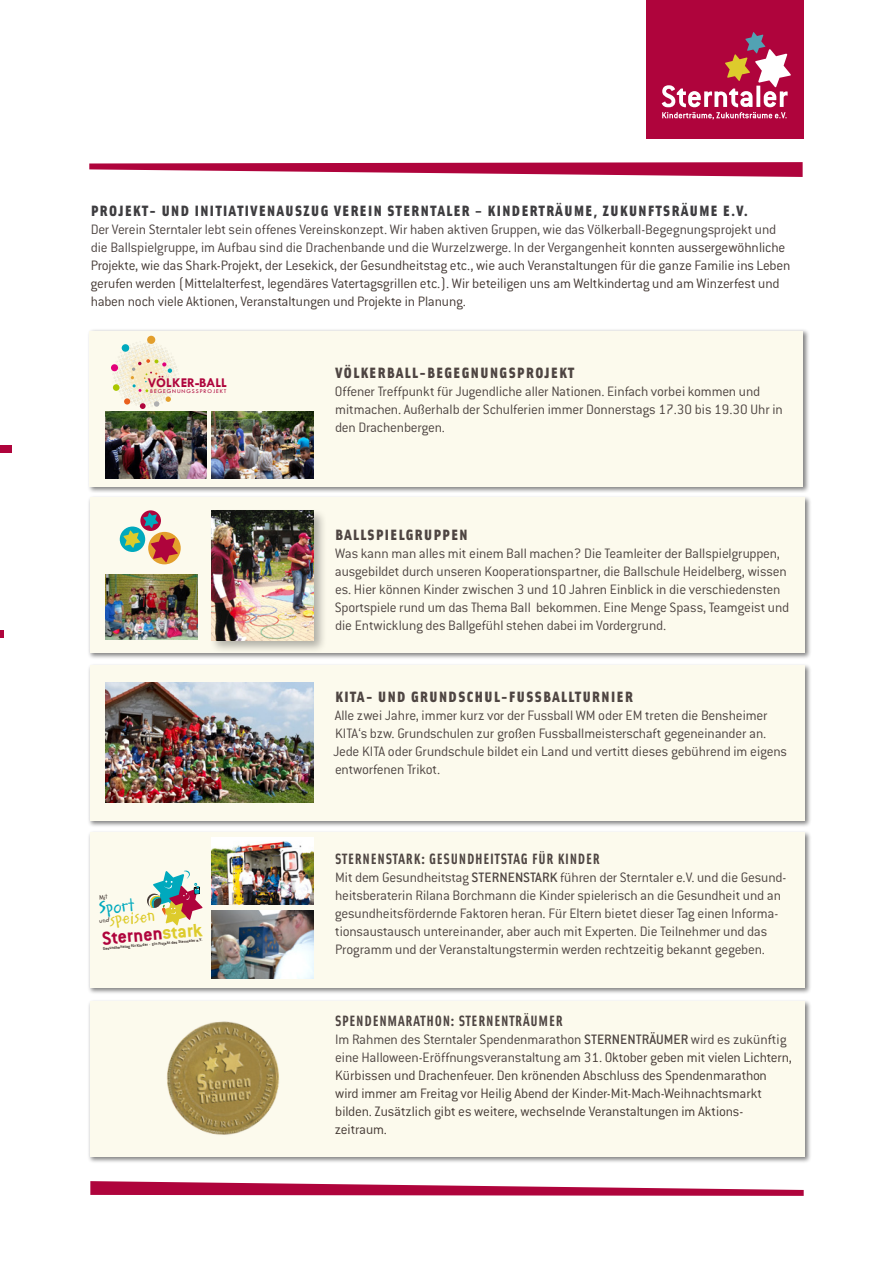
<style>
.page{position:relative;width:893px;height:1263px;background:#fff}
.page>*{position:absolute;margin:0;border:0;box-sizing:border-box;transform-origin:0 0}
.t1{font:700 20.4px "Conduit ITC";color:#af043c}
.t2{font:15.6px "Lou Lou";color:#ddcb2c}
.t3{font:15.6px "Lou Lou";color:#00a9bd}
.t4{font:300 15px/18px "Conduit ITC";letter-spacing:-.015em;color:#4e4542}
.t5{font:300 15px/18px "Conduit ITC";letter-spacing:-.015em;color:#463b36}
.t6{font:900 15px "Solex";letter-spacing:.1em;color:#4e4542}
.t7{font:900 15px "Solex";letter-spacing:.1em;color:#3e3d40}
.t8{font:700 15px "Solex";letter-spacing:.05em;color:#4e4542}
.t9{font:700 13.5px "Tw Cen";color:#af043c}
.t10{font:5.85px "Tw Cen";letter-spacing:.16em;color:#af043c}
.t11{font:700 4.65px "Conduit ITC";color:#463b36}
.s1{color:#4e4542}
.s2{color:#ddcb2c}
.s3{font-weight:500}
.s4{font-weight:500;color:#4e4542}
</style>
<div class="page">
<div style="left:646px;top:0;width:157px;height:139px;background:#af043c"></div>
<svg style="left:662px;top:32px;width:129px;height:88px"></svg>
<div style="left:0;top:446px;width:12px;height:7px;background:#af043c"></div>
<svg style="left:0;top:630px;width:3px;height:8px"></svg>
<svg style="left:89px;top:162px;width:714px;height:15px"></svg>
<svg style="left:90px;top:1181px;width:714px;height:15px"></svg>
<div style="left:87px;top:329px;width:723px;height:164px;background:#000;opacity:.5"></div>
<div style="left:90px;top:331px;width:713px;height:155px;background:#fcfaed"></div>
<div style="left:87px;top:495px;width:724px;height:165px;background:#000;opacity:.5"></div>
<div style="left:90px;top:497px;width:714px;height:156px;background:#fcfaed"></div>
<div style="left:87px;top:663px;width:724px;height:164px;background:#000;opacity:.5"></div>
<div style="left:90px;top:665px;width:714px;height:155px;background:#fcfaed"></div>
<div style="left:87px;top:830px;width:724px;height:165px;background:#000;opacity:.5"></div>
<div style="left:90px;top:833px;width:714px;height:155px;background:#fcfaed"></div>
<div style="left:87px;top:999px;width:724px;height:165px;background:#000;opacity:.5"></div>
<div style="left:90px;top:1001px;width:714px;height:156px;background:#fcfaed"></div>
<img style="left:105px;top:683px;width:209px;height:120px">
<img style="left:212px;top:837px;width:101px;height:67px">
<img style="left:105px;top:420px;width:102px;height:58px">
<img style="left:212px;top:910px;width:102px;height:68px">
<img style="left:212px;top:411px;width:102px;height:68px">
<svg style="left:147px;top:870px;width:56px;height:56px"></svg>
<div style="left:210px;top:508px;width:117px;height:146px;background:#000;opacity:.3"></div>
<img style="left:212px;top:510px;width:101px;height:130px">
<img style="left:105px;top:574px;width:93px;height:66px">
<svg style="left:140px;top:510px;width:21px;height:21px"></svg>
<div style="left:120px;top:526px;width:25px;height:26px;background:#00a9bd;border-radius:50%"></div>
<svg style="left:148px;top:532px;width:33px;height:32px"></svg>
<svg style="left:123px;top:513px;width:55px;height:49px"></svg>
<img style="left:167px;top:1021px;width:112px;height:114px">
<img style="left:105px;top:335px;width:107px;height:85px">
<div style="left:113px;top:384px;width:6px;height:7px;background:#aac600;border-radius:50%"></div>
<div style="left:111px;top:364px;width:7px;height:7px;background:#e2007a;border-radius:50%"></div>
<div style="left:122px;top:344px;width:7px;height:8px;background:#00a9bd;border-radius:50%"></div>
<div style="left:147px;top:336px;width:8px;height:8px;background:#e39f2c;border-radius:50%"></div>
<svg style="left:124px;top:359px;width:48px;height:50px"></svg>
<p class="t7" style="left:91px;top:200px;width:222px">PROJEKT- UN D INITIATIVENAU SZUG</p>
<p class="t7" style="left:334px;top:200px;width:415px">VEREIN STERNTALER – KINDERTRÄUME, ZUKUNFTSRÄUME E.V.</p>
<p class="t5" style="left:90px;top:220px;width:701px"><span class="s1">Der Verein Sterntaler lebt sein offenes Vereinskonzept. Wir haben aktiven Gruppen, wie das Völkerball-Begegnungsprojekt und die Ballspielgruppe, im Aufbau sind die Drachenbande und die Wurzelzwerge. In der Vergangenheit konnten</span> aussergewöhnliche Projekte, wie das Shark-Projekt, der Lesekick, der Gesundheitstag etc., wie auch Veranstaltungen für die ganze Familie ins Leben gerufen werden (Mittelalterfest, legendäres Vatertagsgrillen etc.). Wir beteiligen uns am Weltkindertag und am Winzerfest und haben noch viele Aktionen, Veranstaltungen und Projekte in Planung.</p>
<p class="t9" style="left:148px;top:374px;width:80px">VÖLKER-BALL</p>
<p class="t10" style="left:150px;top:388px;width:78px">BEGEGNUNGSSPROJEKT</p>
<p class="t3" style="left:98px;top:898px;width:37px;rotate:-5deg">Sport</p>
<p class="t2" style="left:108px;top:909px;width:47px;rotate:-5deg">speisen</p>
<h1 class="t1" style="left:101px;top:926px;width:102px;rotate:-5deg">Sternen<span class="s2">stark</span></h1>
<p class="t11" style="left:103px;top:946px;width:101px;rotate:-5deg">Gesundheitstag für Kinder · Ein Projekt des Sterntaler e.V.</p>
<p class="t6" style="left:335px;top:362px;width:240px">VÖLKERBALL-BEGEGNUNGSPROJEKT</p>
<p class="t4" style="left:335px;top:382px;width:450px">Offener Treffpunkt für Jugendliche aller Nationen. Einfach vorbei kommen und mitmachen. Außerhalb der Schulferien immer Donnerstags 17.30 bis 19.30 Uhr in den Drachenbergen.</p>
<p class="t6" style="left:335px;top:524px;width:134px">BALLSPIELGRUPPEN</p>
<p class="t4" style="left:335px;top:544px;width:456px">Was kann man alles mit einem Ball machen? Die Teamleiter der Ballspielgruppen, ausgebildet durch unseren Kooperationspartner, die Ballschule Heidelberg, wissen es. Hier können Kinder zwischen 3 und 10 Jahren Einblick in die verschiedensten Sportspiele rund um das Thema Ball bekommen. Eine Menge Spass, Teamgeist und die Entwicklung des Ballgefühl stehen dabei im Vordergrund.</p>
<p class="t6" style="left:335px;top:686px;width:95px">KITA- UN D GRUN</p>
<p class="t6" style="left:449px;top:686px;width:28px">DSCHUL</p>
<p class="t6" style="left:501px;top:686px;width:51px">-FUSSBALL</p>
<p class="t6" style="left:575px;top:686px;width:17px">TURNI</p>
<p class="t6" style="left:617px;top:686px;width:17px">ER</p>
<p class="t4" style="left:333px;top:706px;width:455px">Alle zwei Jahre, immer kurz vor der Fussball WM oder EM treten die Bensheimer KITA‘s bzw. Grundschulen zur großen Fussballmeisterschaft gegeneinander an.<br>Jede KITA oder Grundschule bildet ein Land und vertitt dieses gebührend im eigens entworfenen Trikot.</p>
<p class="t8" style="left:335px;top:849px;width:168px">STERNENSTARK: GESUNDHEITSTAG</p>
<p class="t8" style="left:532px;top:849px;width:62px">FÜR KINDER</p>
<p class="t4" style="left:335px;top:868px;width:453px">Mit dem Gesundheitstag <span class="s3">STERNENSTARK</span> führen der Sterntaler e.V. und die Gesund&shy;heitsberaterin Rilana Borchmann die Kinder spielerisch an die Gesundheit und an gesundheitsfördernde Faktoren heran. Für Eltern bietet dieser Tag einen Informa&shy;tionsaustausch untereinander, aber auch mit Experten. Die Teilnehmer und das Programm und der Veranstaltungstermin werden rechtzeitig bekannt gegeben.</p>
<p class="t8" style="left:335px;top:1011px;width:229px">SPENDENMARATHON: STERNENTRÄUMER</p>
<p class="t5" style="left:335px;top:1030px;width:459px"><span class="s1">Im Rahmen des Sterntaler Spendenmarathon</span> <span class="s4">STERNENTRÄUMER</span> <span class="s1">wird es zukünftig eine Halloween-Eröffnungsveranstaltung am</span> 31. Oktober geben mit vielen Lichtern, Kürbissen und Drachenfeuer. Den krönenden Abschluss des Spendenmarathon wird immer am Freitag vor Heilig Abend der Kinder-Mit-Mach-Weihnachtsmarkt bilden. Zusätzlich gibt es weitere, wechselnde Veranstaltungen im Aktions&shy;zeitraum.</p>
</div>
